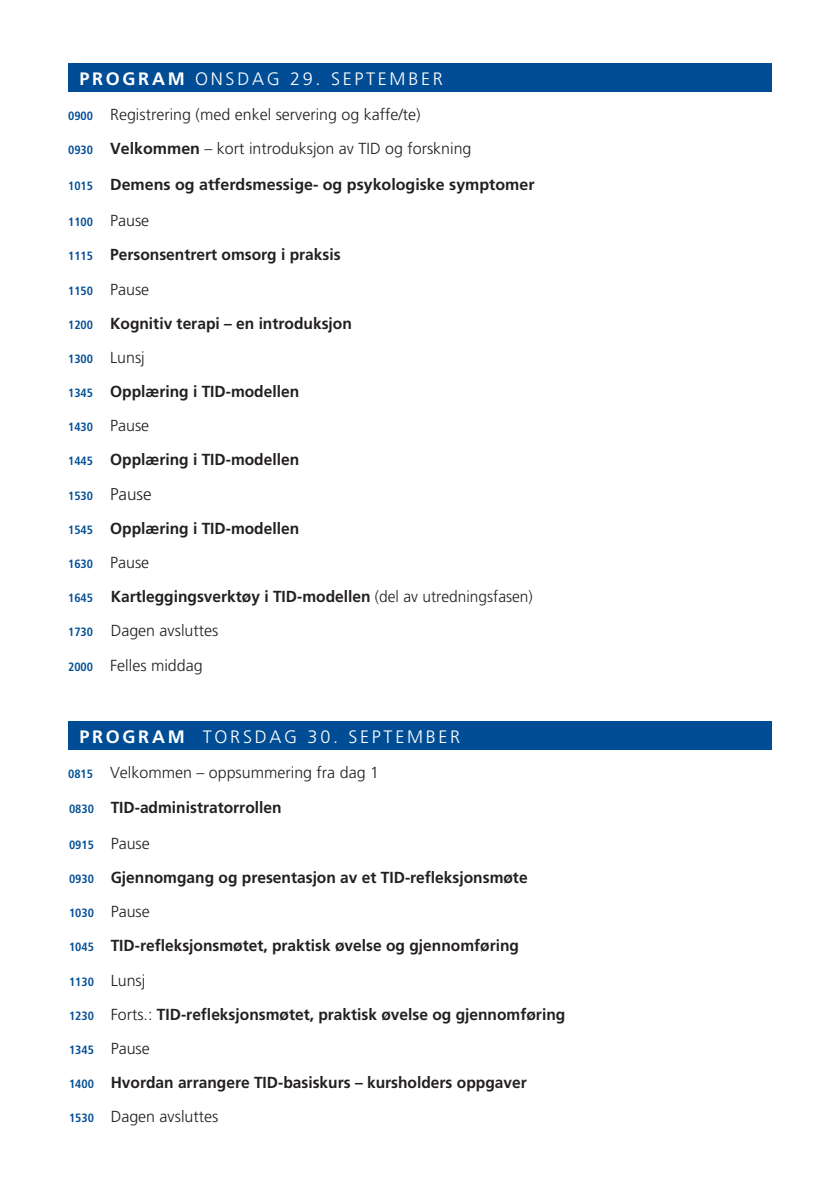
<style>
.page{position:relative;width:840px;height:1191px;background:#fff}
.page>*{position:absolute;margin:0;border:0;box-sizing:border-box;transform-origin:0 0}
.Stikktittel{font:300 18px "Frutiger LT Std";letter-spacing:.15em;color:#fff}
.Brødtekst{font:300 17px "Frutiger LT Std";color:#231f20}
.Brødtekst-2{font:700 16px "Frutiger LT Std";color:#231f20}
.Brødtekst-3{font:300 16px "Frutiger LT Std";color:#231f20}
.s1{font-weight:700}
.s2{font-weight:700;font-stretch:condensed;font-size:12px;color:#014d95}
.s3{font-stretch:condensed;font-size:12px;color:#014d95}
.s4{font-weight:300}
</style>
<div class="page">
<div style="left:68px;top:63px;width:703px;height:28px;background:#014d95"></div>
<div style="left:68px;top:721px;width:703px;height:29px;background:#014d95"></div>
<p class="Stikktittel" style="left:79px;top:68px;width:364px"><span class="s1">PROGRAM</span> ONSDAG 29. SEPTEMBER</p>
<p class="Brødtekst-3" style="left:68px;top:105px;width:354px"><span class="s2">0900</span> Registrering (med enkel servering og kaffe/te)</p>
<p class="Brødtekst-3" style="left:68px;top:139px;width:404px"><span class="s2">0930</span> <span class="s1">Velkommen</span> – kort introduksjon av TID og forskning</p>
<p class="Brødtekst-2" style="left:68px;top:175px;width:468px"><span class="s3">1015</span> Demens og atferdsmessige- og psykologiske symptomer</p>
<p class="Brødtekst-3" style="left:68px;top:211px;width:83px"><span class="s2">1100</span> Pause</p>
<p class="Brødtekst-2" style="left:68px;top:245px;width:274px"><span class="s3">1115</span> Personsentrert omsorg i praksis</p>
<p class="Brødtekst-3" style="left:68px;top:280px;width:83px"><span class="s2">1150</span> Pause</p>
<p class="Brødtekst-2" style="left:68px;top:314px;width:285px"><span class="s3">1200</span> Kognitiv terapi – en introduksjon</p>
<p class="Brødtekst-3" style="left:68px;top:348px;width:78px"><span class="s2">1300</span> Lunsj</p>
<p class="Brødtekst-2" style="left:68px;top:382px;width:232px"><span class="s3">1345</span> Opplæring i TID-modellen</p>
<p class="Brødtekst-3" style="left:68px;top:417px;width:83px"><span class="s2">1430</span> Pause</p>
<p class="Brødtekst-2" style="left:68px;top:450px;width:232px"><span class="s3">1445</span> Opplæring i TID-modellen</p>
<p class="Brødtekst" style="left:68px;top:484px;width:85px"><span class="s2">1530</span> Pause</p>
<p class="Brødtekst-2" style="left:68px;top:519px;width:232px"><span class="s3">1545</span> Opplæring i TID-modellen</p>
<p class="Brødtekst-3" style="left:68px;top:553px;width:83px"><span class="s2">1630</span> Pause</p>
<p class="Brødtekst-2" style="left:68px;top:587px;width:466px"><span class="s3">1645</span> Kartleggingsverktøy i TID-modellen <span class="s4">(del av utredningsfasen)</span></p>
<p class="Brødtekst-3" style="left:68px;top:622px;width:152px"><span class="s2">1730</span> Dagen avsluttes</p>
<p class="Brødtekst-3" style="left:68px;top:656px;width:136px"><span class="s2">2000</span> Felles middag</p>
<p class="Stikktittel" style="left:79px;top:727px;width:382px"><span class="s1">PROGRAM</span> TORSDAG 30. SEPTEMBER</p>
<p class="Brødtekst-3" style="left:68px;top:764px;width:312px"><span class="s2">0815</span> Velkommen – oppsummering fra dag 1</p>
<p class="Brødtekst-2" style="left:69px;top:797px;width:214px"><span class="s3">0830</span> TID-administratorrollen</p>
<p class="Brødtekst-3" style="left:69px;top:834px;width:82px"><span class="s2">0915</span> Pause</p>
<p class="Brødtekst-2" style="left:69px;top:868px;width:460px"><span class="s3">0930</span> Gjennomgang og presentasjon av et TID-refleksjonsmøte</p>
<p class="Brødtekst-3" style="left:69px;top:902px;width:82px"><span class="s2">1030</span> Pause</p>
<p class="Brødtekst-2" style="left:69px;top:936px;width:451px"><span class="s3">1045</span> TID-refleksjonsmøtet, praktisk øvelse og gjennomføring</p>
<p class="Brødtekst-3" style="left:69px;top:971px;width:78px"><span class="s2">1130</span> Lunsj</p>
<p class="Brødtekst-2" style="left:69px;top:1004px;width:497px"><span class="s3">1230</span> <span class="s4">Forts.:</span> TID-refleksjonsmøtet, praktisk øvelse og gjennomføring</p>
<p class="Brødtekst-3" style="left:69px;top:1039px;width:82px"><span class="s2">1345</span> Pause</p>
<p class="Brødtekst-2" style="left:69px;top:1073px;width:459px"><span class="s3">1400</span> Hvordan arrangere TID-basiskurs – kursholders oppgaver</p>
<p class="Brødtekst-3" style="left:69px;top:1107px;width:151px"><span class="s2">1530</span> Dagen avsluttes</p>
</div>
